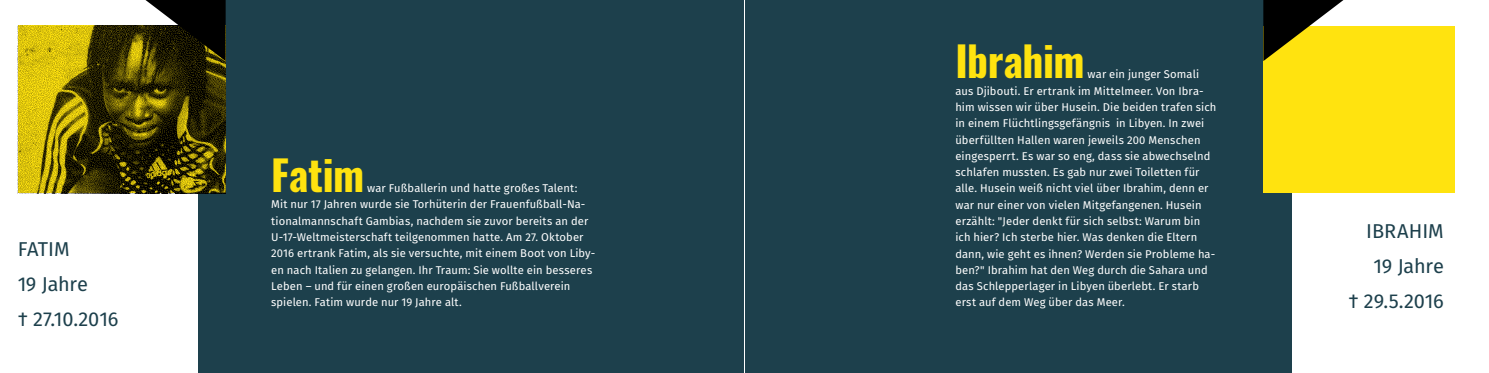
<style>
.page{position:relative;width:1489px;height:373px;background:#fff}
.page>*{position:absolute;margin:0;border:0;box-sizing:border-box;transform-origin:0 0}
.t1{font:700 41.25px "Oswald";letter-spacing:-.01em;color:#ffe30f}
.t2{font:20px/35px "Fira Sans";letter-spacing:-.01em;color:#1d404c}
.t3{font:11.25px/16.2px "Fira Sans";letter-spacing:.01em;color:#fff}
</style>
<div class="page">
<div style="left:198px;top:0;width:1093px;height:372px;background:#1d404c"></div>
<img style="left:18px;top:25px;width:208px;height:168px">
<div style="left:1263px;top:27px;width:191px;height:166px;background:#ffe30f"></div>
<svg style="left:145px;top:0;width:81px;height:61px;background:#262416"></svg>
<svg style="left:1263px;top:0;width:80px;height:61px"></svg>
<hr style="left:744px;top:0;width:1px;height:372px;background:#fff">
<h2 class="t2" style="left:18px;top:230px;width:102px">FATIM<br>19 Jahre<br>† 27.10.2016</h2>
<h1 class="t1" style="left:271px;top:138px;width:94px">Fatim</h1>
<p class="t3" style="left:271px;top:179px;width:326px;text-indent:96px">war Fußballerin und hatte großes Talent:<br>Mit nur 17 Jahren wurde sie Torhüterin der Frauenfußball-Na&shy;tionalmannschaft Gambias, nachdem sie zuvor bereits an der U-17-Weltmeisterschaft teilgenommen hatte. Am 27. Oktober 2016 ertrank Fatim, als sie versuchte, mit einem Boot von Liby&shy;en nach Italien zu gelangen. Ihr Traum: Sie wollte ein besseres Leben – und für einen großen europäischen Fußballverein spielen. Fatim wurde nur 19 Jahre alt.</p>
<h1 class="t1" style="left:955px;top:25px;width:131px">Ibrahim</h1>
<p class="t3" style="left:955px;top:66px;width:262px;text-indent:132px">war ein junger Somali aus Djibouti. Er ertrank im Mittelmeer. Von Ibra&shy;him wissen wir über Husein. Die beiden trafen sich in einem Flüchtlingsgefängnis in Libyen. In zwei überfüllten Hallen waren jeweils 200 Menschen eingesperrt. Es war so eng, dass sie abwechselnd schlafen mussten. Es gab nur zwei Toiletten für alle. Husein weiß nicht viel über Ibrahim, denn er war nur einer von vielen Mitgefangenen. Husein erzählt: "Jeder denkt für sich selbst: Warum bin ich hier? Ich sterbe hier. Was denken die Eltern dann, wie geht es ihnen? Werden sie Probleme ha&shy;ben?" Ibrahim hat den Weg durch die Sahara und das Schlepperlager in Libyen überlebt. Er starb erst auf dem Weg über das Meer.</p>
<h2 class="t2" style="left:1348px;top:212px;width:97px;text-align:right">IBRAHIM<br>19 Jahre<br>† 29.5.2016</h2>
</div>
